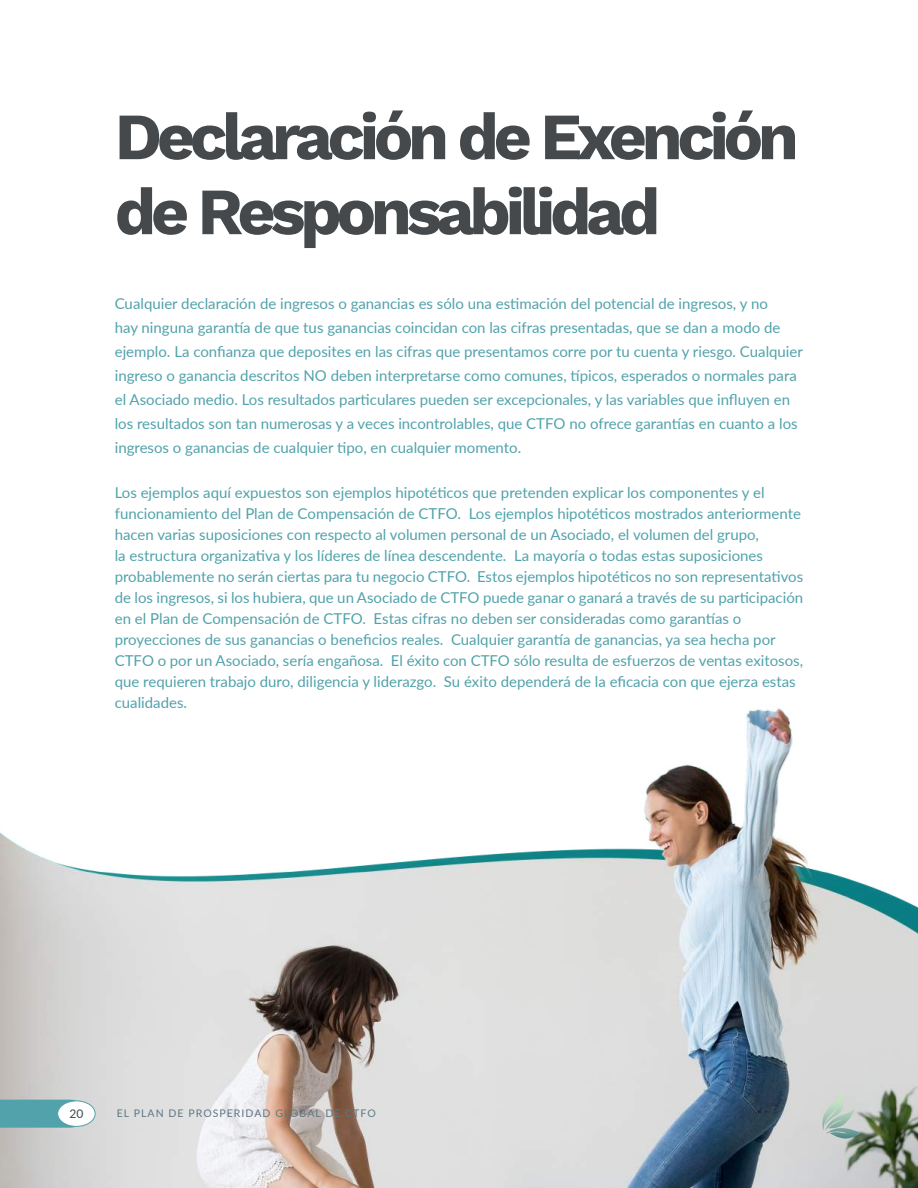
<style>
.page{position:relative;width:918px;height:1188px;background:#fff}
.page>*{position:absolute;margin:0;border:0;box-sizing:border-box;transform-origin:0 0}
.t1{font:66px/75px "Work Sans";letter-spacing:-.08em;color:#45494c}
.t2{font:15px/21px "Lato";color:#51a2aa}
.t3{font:12px "Lato";color:#45494c}
.t4{font:10.5px "Lato";letter-spacing:.1em;color:#5e7682}
</style>
<div class="page">
<img style="left:0;top:708px;width:918px;height:480px">
<div style="left:0;top:1100px;width:85px;height:28px;background:#51a2aa"></div>
<div style="left:58px;top:1101px;width:37px;height:25px;background:#fff;border-radius:50%"></div>
<div style="left:57px;top:1101px;width:39px;height:26px;border:1px solid #51a2aa;border-radius:50%"></div>
<svg style="left:822px;top:1088px;width:39px;height:50px;background:#bccac4"></svg>
<h1 class="t1" style="left:115px;top:97px;width:686px">Declaración de Exención de Responsabilidad</h1>
<p class="t2" style="left:115px;top:291px;width:690px;line-height:24px">Cualquier declaración de ingresos o ganancias es sólo una estimación del potencial de ingresos, y no<br>hay ninguna garantía de que tus ganancias coincidan con las cifras presentadas, que se dan a modo de ejemplo. La confianza que deposites en las cifras que presentamos corre por tu cuenta y riesgo. Cualquier ingreso o ganancia descritos NO deben interpretarse como comunes, típicos, esperados o normales para el Asociado medio. Los resultados particulares pueden ser excepcionales, y las variables que influyen en los resultados son tan numerosas y a veces incontrolables, que CTFO no ofrece garantías en cuanto a los ingresos o ganancias de cualquier tipo, en cualquier momento.</p>
<p class="t2" style="left:115px;top:481px;width:690px">Los ejemplos aquí expuestos son ejemplos hipotéticos que pretenden explicar los componentes y el funcionamiento del Plan de Compensación de CTFO. Los ejemplos hipotéticos mostrados anteriormente hacen varias suposiciones con respecto al volumen personal de un Asociado, el volumen del grupo,<br>la estructura organizativa y los líderes de línea descendente. La mayoría o todas estas suposiciones probablemente no serán ciertas para tu negocio CTFO. Estos ejemplos hipotéticos no son representativos de los ingresos, si los hubiera, que un Asociado de CTFO puede ganar o ganará a través de su participación en el Plan de Compensación de CTFO. Estas cifras no deben ser consideradas como garantías o proyecciones de sus ganancias o beneficios reales. Cualquier garantía de ganancias, ya sea hecha por CTFO o por un Asociado, sería engañosa. El éxito con CTFO sólo resulta de esfuerzos de ventas exitosos, que requieren trabajo duro, diligencia y liderazgo. Su éxito dependerá de la eficacia con que ejerza estas cualidades.</p>
<p class="t3" style="left:69px;top:1105px;width:15px">20</p>
<p class="t4" style="left:117px;top:1106px;width:261px">EL PLAN DE PROSPERIDAD GLOBAL DE CTFO</p>
</div>
